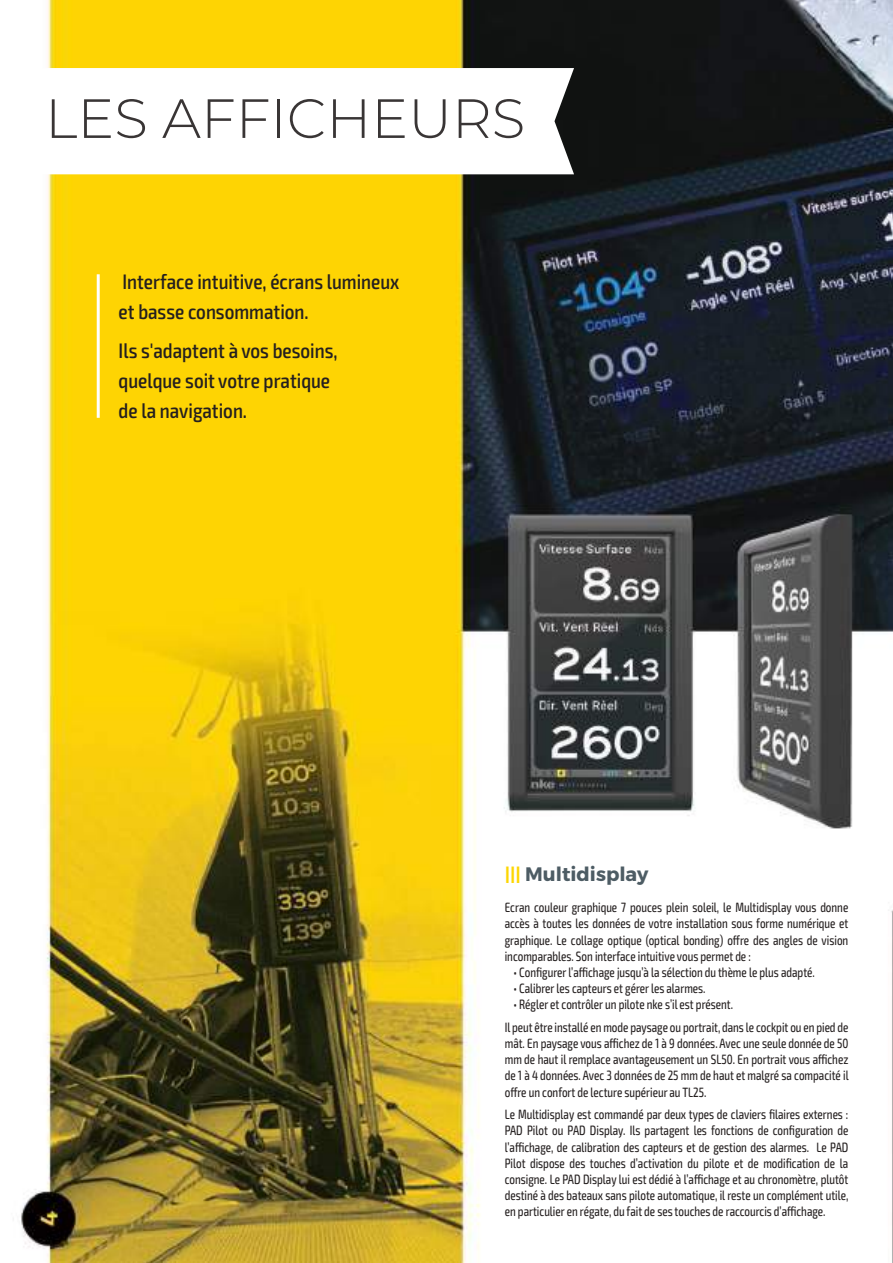
<style>
.page{position:relative;width:893px;height:1263px;background:#fff}
.page>*{position:absolute;margin:0;border:0;box-sizing:border-box;transform-origin:0 0}
.t1{font:300 55.2px "Montserrat";color:#393535}
.t2{font:500 condensed 21px/30px "Exo 2";color:#241f1f}
.t3{font:700 19.5px "Montserrat";color:#4d5c64}
.t4{font:condensed 13.5px/16.2px "Exo 2";color:#241f1f;text-align:justify;scale:.9 1}
.s1{font-size:18px;color:#fdd601}
</style>
<div class="page">
<img style="left:21px;top:0;width:872px;height:1263px">
<svg style="left:21px;top:68px;width:553px;height:106px"></svg>
<hr style="left:97px;top:274px;width:3px;height:144px;background:#fff">
<h1 class="t1" style="left:45px;top:81px;width:482px">LES AFFICHEURS</h1>
<h2 class="t2" style="left:119px;top:267px;width:282px">Interface intuitive, écrans lumineux et basse consommation.</h2>
<h2 class="t2" style="left:119px;top:336px;width:220px">Ils s'adaptent à vos besoins, quelque soit votre pratique de la navigation.</h2>
<h3 class="t3" style="left:505px;top:861px;width:145px"><span class="s1">|||</span> Multidisplay</h3>
<p class="t4" style="left:505px;top:899px;width:383px">Ecran couleur graphique 7 pouces plein soleil, le Multidisplay vous donne accès à toutes les données de votre installation sous forme numérique et graphique. Le collage optique (optical bonding) offre des angles de vision incomparables. Son interface intuitive vous permet de :</p>
<p class="t4" style="left:513px;top:964px;width:336px">• Configurer l’affichage jusqu’à la sélection du thème le plus adapté.</p>
<p class="t4" style="left:513px;top:980px;width:215px">• Calibrer les capteurs et gérer les alarmes.</p>
<p class="t4" style="left:505px;top:994px;width:383px;line-height:22.5px;text-indent:9px">• Régler et contrôler un pilote nke s’il est présent.<br>Il peut être installé en mode paysage ou portrait, dans le cockpit ou en pied de</p>
<p class="t4" style="left:505px;top:1035px;width:384px">mât. En paysage vous affichez de 1 à 9 données. Avec une seule donnée de 50 mm de haut il remplace avantageusement un SL50. En portrait vous affichez de 1 à 4 données. Avec 3 données de 25 mm de haut et malgré sa compacité il offre un confort de lecture supérieur au TL25.</p>
<p class="t4" style="left:505px;top:1106px;width:383px">Le Multidisplay est commandé par deux types de claviers filaires externes :<br>PAD Pilot ou PAD Display. Ils partagent les fonctions de configuration de l’affichage, de calibration des capteurs et de gestion des alarmes. Le PAD Pilot dispose des touches d’activation du pilote et de modification de la consigne. Le PAD Display lui est dédié à l’affichage et au chronomètre, plutôt destiné à des bateaux sans pilote automatique, il reste un complément utile, en particulier en régate, du fait de ses touches de raccourcis d’affichage.</p>
</div>
